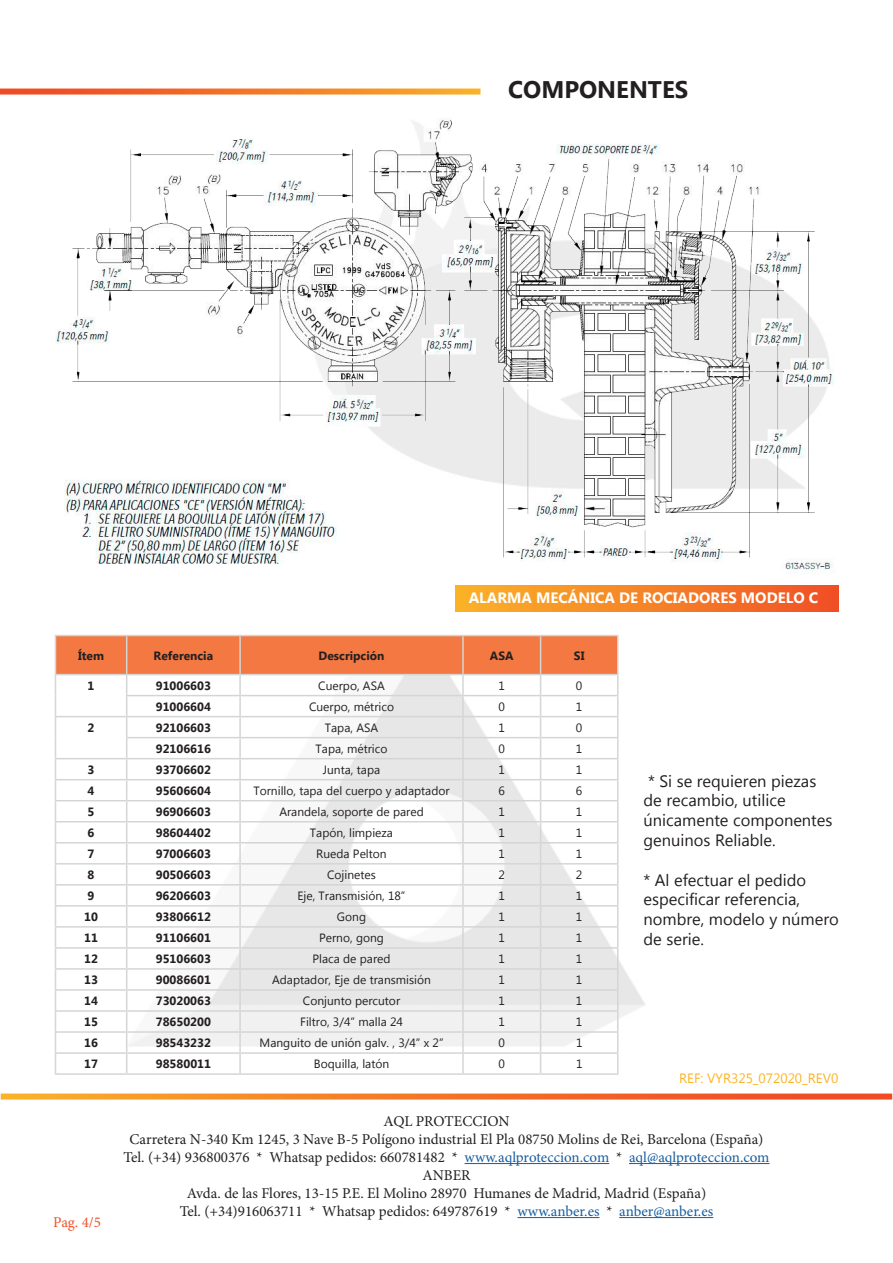
<style>
.page{position:relative;width:893px;height:1263px;background:#fff}
.page>*{position:absolute;margin:0;border:0;box-sizing:border-box;transform-origin:0 0}
.t1{font:700 24px "Microsoft New Tai Lue";color:#231f20}
.t2{font:16.5px/19.8px "Microsoft New Tai Lue";color:#231f20}
.t3{font:15px/18px "Minion Pro";color:#231f20;text-align:center}
.t4{font:700 15px "Microsoft New Tai Lue";color:#fff}
.t5{font:15px "Minion Pro";color:#f05126}
.t6{font:13.5px "Microsoft New Tai Lue";color:#fcb325}
.t7{font:12px "Microsoft New Tai Lue";color:#231f20}
.t8{font:700 12px "Microsoft New Tai Lue";color:#231f20}
.s1{color:#175d9e}
</style>
<div class="page">
<svg style="left:1px;top:1093px;width:891px;height:6px;background:#f4823a"></svg>
<hr style="left:465px;top:1163px;width:144px;height:1px;background:#175d9e">
<hr style="left:629px;top:1163px;width:141px;height:1px;background:#175d9e">
<hr style="left:517px;top:1217px;width:82px;height:1px;background:#175d9e">
<hr style="left:619px;top:1217px;width:94px;height:1px;background:#175d9e">
<svg style="left:0;top:89px;width:480px;height:6px;background:#f48037"></svg>
<svg style="left:55px;top:636px;width:563px;height:437px"></svg>
<hr style="left:55px;top:1073px;width:72px;height:2px;background:#d4d6d4">
<hr style="left:127px;top:1073px;width:113px;height:2px;background:#d4d6d4">
<hr style="left:240px;top:1073px;width:223px;height:2px;background:#d4d6d4">
<hr style="left:463px;top:1073px;width:78px;height:2px;background:#d4d6d4">
<hr style="left:541px;top:1073px;width:77px;height:2px;background:#d4d6d4">
<hr style="left:55px;top:636px;width:1px;height:38px;background:#d4d6d4">
<hr style="left:126px;top:636px;width:1px;height:38px;background:#d4d6d4">
<hr style="left:239px;top:636px;width:2px;height:38px;background:#d4d6d4">
<hr style="left:462px;top:636px;width:2px;height:38px;background:#d4d6d4">
<hr style="left:540px;top:636px;width:1px;height:38px;background:#d4d6d4">
<hr style="left:617px;top:636px;width:1px;height:38px;background:#d4d6d4">
<hr style="left:463px;top:674px;width:78px;height:1px;background:#d4d6d4">
<hr style="left:541px;top:674px;width:77px;height:1px;background:#d4d6d4">
<hr style="left:55px;top:635px;width:72px;height:1px;background:#d4d6d4">
<hr style="left:127px;top:635px;width:113px;height:1px;background:#d4d6d4">
<hr style="left:240px;top:635px;width:223px;height:1px;background:#d4d6d4">
<hr style="left:463px;top:635px;width:78px;height:1px;background:#d4d6d4">
<hr style="left:541px;top:635px;width:77px;height:1px;background:#d4d6d4">
<hr style="left:55px;top:674px;width:72px;height:1px;background:#d4d6d4">
<hr style="left:127px;top:674px;width:113px;height:1px;background:#d4d6d4">
<hr style="left:240px;top:674px;width:223px;height:1px;background:#d4d6d4">
<img style="left:55px;top:119px;width:779px;height:455px">
<div style="left:456px;top:585px;width:383px;height:27px;background:linear-gradient(to right,#fab329,#f05125)"></div>
<h1 class="t1" style="left:508px;top:76px;width:182px">COMPONENTES</h1>
<p class="t4" style="left:469px;top:589px;width:351px">ALARMA MECÁNICA DE ROCIADORES MODELO C</p>
<p class="t8" style="left:78px;top:648px;width:27px">Ítem</p>
<p class="t8" style="left:154px;top:648px;width:61px">Referencia</p>
<p class="t8" style="left:319px;top:648px;width:67px">Descripción</p>
<p class="t8" style="left:490px;top:648px;width:25px">ASA</p>
<p class="t8" style="left:574px;top:648px;width:12px">SI</p>
<p class="t8" style="left:88px;top:678px;width:8px">1</p>
<p class="t8" style="left:156px;top:678px;width:57px">91006603</p>
<p class="t7" style="left:318px;top:678px;width:68px">Cuerpo, ASA</p>
<p class="t7" style="left:499px;top:678px;width:8px">1</p>
<p class="t7" style="left:576px;top:678px;width:8px">0</p>
<p class="t8" style="left:156px;top:699px;width:57px">91006604</p>
<p class="t7" style="left:309px;top:699px;width:86px">Cuerpo, métrico</p>
<p class="t7" style="left:499px;top:699px;width:8px">0</p>
<p class="t7" style="left:576px;top:699px;width:8px">1</p>
<p class="t8" style="left:88px;top:720px;width:8px">2</p>
<p class="t8" style="left:156px;top:720px;width:57px">92106603</p>
<p class="t7" style="left:325px;top:720px;width:55px">Tapa, ASA</p>
<p class="t7" style="left:499px;top:720px;width:8px">1</p>
<p class="t7" style="left:576px;top:720px;width:8px">0</p>
<p class="t8" style="left:156px;top:741px;width:57px">92106616</p>
<p class="t7" style="left:316px;top:741px;width:73px">Tapa, métrico</p>
<p class="t7" style="left:499px;top:741px;width:8px">0</p>
<p class="t7" style="left:576px;top:741px;width:8px">1</p>
<p class="t8" style="left:88px;top:763px;width:8px">3</p>
<p class="t8" style="left:156px;top:763px;width:57px">93706602</p>
<p class="t7" style="left:323px;top:762px;width:59px">Junta, tapa</p>
<p class="t7" style="left:499px;top:762px;width:8px">1</p>
<p class="t7" style="left:576px;top:762px;width:8px">1</p>
<p class="t8" style="left:88px;top:784px;width:8px">4</p>
<p class="t8" style="left:156px;top:784px;width:57px">95606604</p>
<p class="t7" style="left:253px;top:783px;width:198px">Tornillo, tapa del cuerpo y adaptador</p>
<p class="t7" style="left:499px;top:783px;width:8px">6</p>
<p class="t7" style="left:576px;top:783px;width:8px">6</p>
<p class="t8" style="left:88px;top:805px;width:8px">5</p>
<p class="t8" style="left:156px;top:805px;width:57px">96906603</p>
<p class="t7" style="left:279px;top:805px;width:146px">Arandela, soporte de pared</p>
<p class="t7" style="left:499px;top:805px;width:8px">1</p>
<p class="t7" style="left:576px;top:805px;width:8px">1</p>
<p class="t8" style="left:88px;top:826px;width:8px">6</p>
<p class="t8" style="left:156px;top:826px;width:57px">98604402</p>
<p class="t7" style="left:310px;top:826px;width:85px">Tapón, limpieza</p>
<p class="t7" style="left:499px;top:826px;width:8px">1</p>
<p class="t7" style="left:576px;top:826px;width:8px">1</p>
<p class="t8" style="left:88px;top:847px;width:8px">7</p>
<p class="t8" style="left:156px;top:847px;width:57px">97006603</p>
<p class="t7" style="left:316px;top:847px;width:72px">Rueda Pelton</p>
<p class="t7" style="left:498px;top:847px;width:8px">1</p>
<p class="t7" style="left:576px;top:847px;width:8px">1</p>
<p class="t8" style="left:88px;top:868px;width:8px">8</p>
<p class="t8" style="left:156px;top:868px;width:57px">90506603</p>
<p class="t7" style="left:327px;top:868px;width:50px">Cojinetes</p>
<p class="t7" style="left:498px;top:868px;width:8px">2</p>
<p class="t7" style="left:576px;top:868px;width:8px">2</p>
<p class="t8" style="left:88px;top:889px;width:8px">9</p>
<p class="t8" style="left:156px;top:889px;width:57px">96206603</p>
<p class="t7" style="left:297px;top:889px;width:109px">Eje, Transmisión, 18”</p>
<p class="t7" style="left:498px;top:889px;width:8px">1</p>
<p class="t7" style="left:576px;top:889px;width:8px">1</p>
<p class="t8" style="left:84px;top:910px;width:15px">10</p>
<p class="t8" style="left:156px;top:910px;width:57px">93806612</p>
<p class="t7" style="left:337px;top:910px;width:31px">Gong</p>
<p class="t7" style="left:498px;top:910px;width:8px">1</p>
<p class="t7" style="left:576px;top:910px;width:8px">1</p>
<p class="t8" style="left:84px;top:931px;width:15px">11</p>
<p class="t8" style="left:156px;top:931px;width:57px">91106601</p>
<p class="t7" style="left:319px;top:931px;width:66px">Perno, gong</p>
<p class="t7" style="left:499px;top:931px;width:8px">1</p>
<p class="t7" style="left:576px;top:931px;width:8px">1</p>
<p class="t8" style="left:84px;top:952px;width:15px">12</p>
<p class="t8" style="left:156px;top:952px;width:57px">95106603</p>
<p class="t7" style="left:313px;top:952px;width:79px">Placa de pared</p>
<p class="t7" style="left:499px;top:952px;width:8px">1</p>
<p class="t7" style="left:576px;top:952px;width:8px">1</p>
<p class="t8" style="left:84px;top:973px;width:15px">13</p>
<p class="t8" style="left:156px;top:973px;width:57px">90086601</p>
<p class="t7" style="left:272px;top:973px;width:160px">Adaptador, Eje de transmisión</p>
<p class="t7" style="left:499px;top:973px;width:8px">1</p>
<p class="t7" style="left:576px;top:973px;width:8px">1</p>
<p class="t8" style="left:84px;top:994px;width:15px">14</p>
<p class="t8" style="left:156px;top:994px;width:57px">73020063</p>
<p class="t7" style="left:303px;top:994px;width:99px">Conjunto percutor</p>
<p class="t7" style="left:499px;top:994px;width:8px">1</p>
<p class="t7" style="left:576px;top:994px;width:8px">1</p>
<p class="t8" style="left:84px;top:1015px;width:15px">15</p>
<p class="t8" style="left:156px;top:1015px;width:57px">78650200</p>
<p class="t7" style="left:300px;top:1015px;width:104px">Filtro, 3/4” malla 24</p>
<p class="t7" style="left:499px;top:1015px;width:8px">1</p>
<p class="t7" style="left:576px;top:1015px;width:8px">1</p>
<p class="t8" style="left:84px;top:1036px;width:15px">16</p>
<p class="t8" style="left:156px;top:1036px;width:57px">98543232</p>
<p class="t7" style="left:260px;top:1036px;width:185px">Manguito de unión galv. , 3/4” x 2”</p>
<p class="t7" style="left:499px;top:1036px;width:8px">0</p>
<p class="t7" style="left:576px;top:1036px;width:8px">1</p>
<p class="t8" style="left:84px;top:1057px;width:15px">17</p>
<p class="t8" style="left:156px;top:1057px;width:57px">98580011</p>
<p class="t7" style="left:314px;top:1057px;width:77px">Boquilla, latón</p>
<p class="t7" style="left:499px;top:1057px;width:8px">0</p>
<p class="t7" style="left:576px;top:1057px;width:8px">1</p>
<p class="t2" style="left:643px;top:772px;width:191px">* Si se requieren piezas de recambio, utilice únicamente componentes genuinos Reliable.</p>
<p class="t2" style="left:643px;top:871px;width:197px">* Al efectuar el pedido especificar referencia, nombre, modelo y número de serie.</p>
<p class="t5" style="left:53px;top:1212px;width:49px">Pag. 4/5</p>
<p class="t6" style="left:679px;top:1071px;width:161px">REF: VYR325_072020_REV0</p>
<p class="t3" style="left:123px;top:1112px;width:648px">AQL PROTECCION<br>Carretera N-340 Km 1245, 3 Nave B-5 Polígono industrial El Pla 08750 Molins de Rei, Barcelona (España)<br>Tel. (+34) 936800376 * Whatsap pedidos: 660781482 * <span class="s1">www.aqlproteccion.com</span> * <span class="s1">aql@aqlproteccion.com </span>ANBER<br>Avda. de las Flores, 13-15 P.E. El Molino 28970 Humanes de Madrid, Madrid (España)<br>Tel. (+34)916063711 * Whatsap pedidos: 649787619 * <span class="s1">www.anber.es</span> * <span class="s1">anber@anber.es</span></p>
</div>
